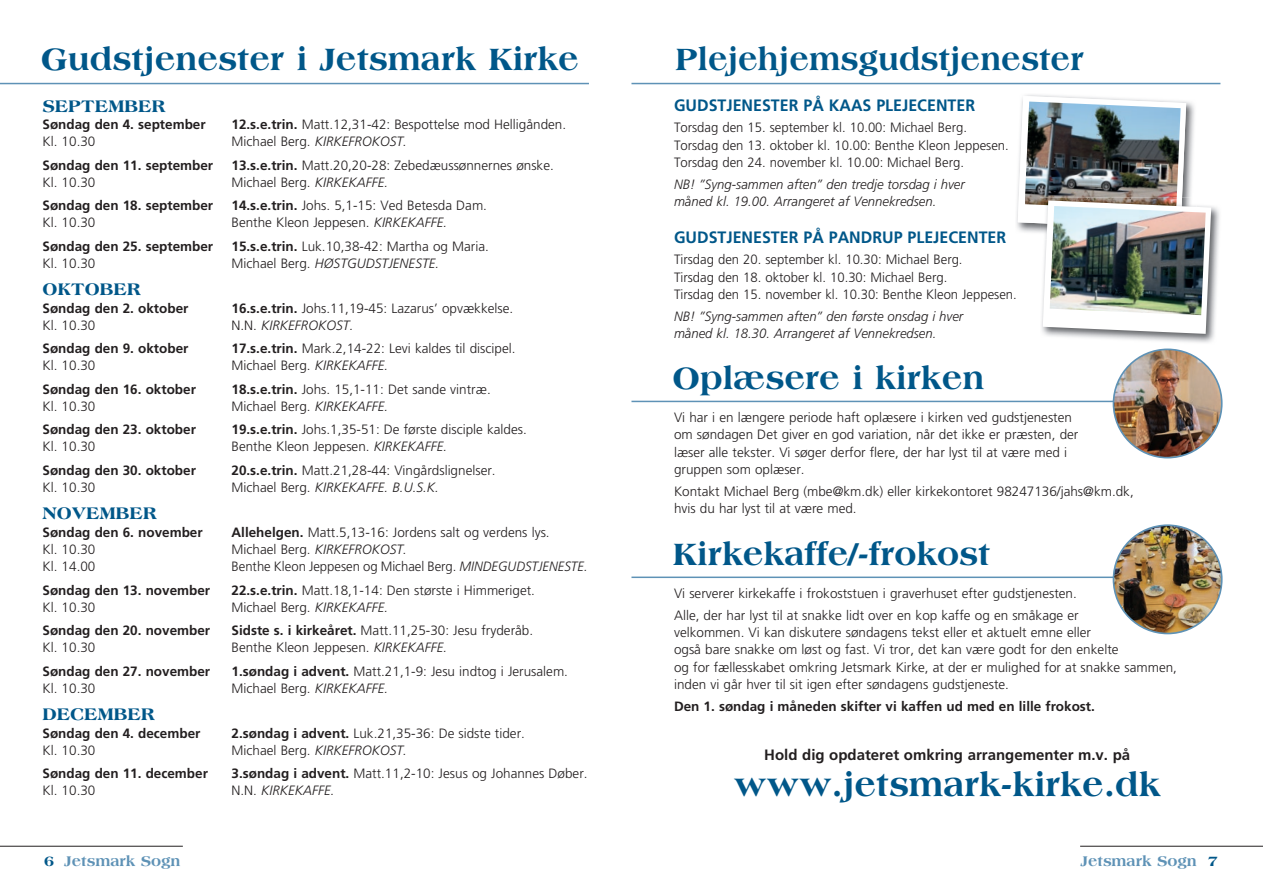
<style>
.page{position:relative;width:1263px;height:893px;background:#fff}
.page>*{position:absolute;margin:0;border:0;box-sizing:border-box;transform-origin:0 0}
.t1{font:800 34.5px "Americana";color:#005789}
.t2{font:800 33px "Americana";color:#005789}
.t3{font:800 33px "Americana";color:#005789;scale:.95 1}
.t4{font:800 18px "Americana";color:#005789}
.t5{font:700 16.5px "Frutiger";color:#005789}
.t6{font:700 15px "Frutiger";color:#231f20}
.t7{font:800 15px "Americana";color:#5e92b6}
.t8{font:300 13.5px/17.2px "Frutiger";color:#231f20}
.t9{font:700 13.5px "Frutiger";color:#231f20}
.t10{font:italic 300 13.5px/17.2px "Frutiger";color:#231f20}
.s1{font-weight:700}
.s2{font-style:normal}
.s3{font-style:italic}
.s4{color:#005789}
</style>
<div class="page">
<hr style="left:0;top:83px;width:589px;height:1px;background:#5e92b6">
<hr style="left:631px;top:83px;width:589px;height:1px;background:#5e92b6">
<hr style="left:1080px;top:846px;width:183px;height:1px;background:#231f20">
<hr style="left:631px;top:577px;width:556px;height:1px;background:#5e92b6">
<img style="left:1113px;top:525px;width:109px;height:108px;border-radius:54px">
<div style="left:1113px;top:524px;width:109px;height:110px;border:2px solid #5e92b6;border-radius:50%"></div>
<hr style="left:0;top:846px;width:183px;height:1px;background:#231f20">
<img style="left:1045px;top:206px;width:175px;height:137px">
<img style="left:1018px;top:96px;width:193px;height:238px">
<img style="left:1050px;top:206px;width:156px;height:109px">
<hr style="left:631px;top:401px;width:556px;height:1px;background:#5e92b6">
<img style="left:1113px;top:349px;width:109px;height:109px;border-radius:54px">
<div style="left:1113px;top:349px;width:109px;height:109px;border:2px solid #5e92b6;border-radius:50%"></div>
<h2 class="t2" style="left:41px;top:39px;width:539px">Gudstjenester i Jetsmark Kirke</h2>
<h2 class="t3" style="left:675px;top:39px;width:431px">Plejehjemsgudstjenester</h2>
<h3 class="t4" style="left:43px;top:95px;width:125px">SEPTEMBER</h3>
<p class="t9" style="left:43px;top:116px;width:165px">Søndag den 4. september</p>
<p class="t8" style="left:232px;top:116px;width:336px"><span class="s1">12.s.e.trin.</span> Matt.12,31-42: Bespottelse mod Helligånden.</p>
<p class="t8" style="left:43px;top:133px;width:54px">Kl. 10.30</p>
<p class="t10" style="left:232px;top:133px;width:177px"><span class="s2">Michael Berg.</span> KIRKEFROKOST.</p>
<p class="t9" style="left:43px;top:157px;width:172px">Søndag den 11. september</p>
<p class="t8" style="left:232px;top:156px;width:324px"><span class="s1">13.s.e.trin.</span> Matt.20,20-28: Zebedæussønnernes ønske.</p>
<p class="t8" style="left:43px;top:173px;width:54px">Kl. 10.30</p>
<p class="t8" style="left:232px;top:173px;width:158px">Michael Berg. <span class="s3">KIRKEKAFFE.</span></p>
<p class="t9" style="left:43px;top:197px;width:172px">Søndag den 18. september</p>
<p class="t8" style="left:232px;top:197px;width:257px"><span class="s1">14.s.e.trin.</span> Johs. 5,1-15: Ved Betesda Dam.</p>
<p class="t8" style="left:43px;top:214px;width:54px">Kl. 10.30</p>
<p class="t8" style="left:232px;top:214px;width:217px">Benthe Kleon Jeppesen. <span class="s3">KIRKEKAFFE.</span></p>
<p class="t9" style="left:43px;top:238px;width:172px">Søndag den 25. september</p>
<p class="t8" style="left:232px;top:237px;width:259px"><span class="s1">15.s.e.trin.</span> Luk.10,38-42: Martha og Maria.</p>
<p class="t8" style="left:43px;top:254px;width:54px">Kl. 10.30</p>
<p class="t10" style="left:232px;top:254px;width:209px"><span class="s2">Michael Berg.</span> HØSTGUDSTJENESTE.</p>
<h3 class="t4" style="left:43px;top:279px;width:100px">OKTOBER</h3>
<p class="t9" style="left:43px;top:300px;width:147px">Søndag den 2. oktober</p>
<p class="t8" style="left:232px;top:299px;width:283px"><span class="s1">16.s.e.trin.</span> Johs.11,19-45: Lazarus’ opvækkelse.</p>
<p class="t8" style="left:43px;top:317px;width:54px">Kl. 10.30</p>
<p class="t10" style="left:232px;top:316px;width:123px"><span class="s2">N.N.</span> KIRKEFROKOST.</p>
<p class="t9" style="left:43px;top:340px;width:147px">Søndag den 9. oktober</p>
<p class="t8" style="left:232px;top:340px;width:285px"><span class="s1">17.s.e.trin.</span> Mark.2,14-22: Levi kaldes til discipel.</p>
<p class="t8" style="left:43px;top:357px;width:54px">Kl. 10.30</p>
<p class="t8" style="left:232px;top:357px;width:158px">Michael Berg. <span class="s3">KIRKEKAFFE.</span></p>
<p class="t9" style="left:43px;top:381px;width:155px">Søndag den 16. oktober</p>
<p class="t8" style="left:232px;top:380px;width:261px"><span class="s1">18.s.e.trin.</span> Johs. 15,1-11: Det sande vintræ.</p>
<p class="t8" style="left:43px;top:398px;width:54px">Kl. 10.30</p>
<p class="t8" style="left:232px;top:398px;width:158px">Michael Berg. <span class="s3">KIRKEKAFFE.</span></p>
<p class="t9" style="left:43px;top:421px;width:155px">Søndag den 23. oktober</p>
<p class="t8" style="left:232px;top:421px;width:297px"><span class="s1">19.s.e.trin.</span> Johs.1,35-51: De første disciple kaldes.</p>
<p class="t8" style="left:43px;top:438px;width:54px">Kl. 10.30</p>
<p class="t8" style="left:232px;top:438px;width:217px">Benthe Kleon Jeppesen. <span class="s3">KIRKEKAFFE.</span></p>
<p class="t9" style="left:43px;top:462px;width:155px">Søndag den 30. oktober</p>
<p class="t8" style="left:232px;top:461px;width:266px"><span class="s1">20.s.e.trin.</span> Matt.21,28-44: Vingårdslignelser.</p>
<p class="t8" style="left:43px;top:479px;width:54px">Kl. 10.30</p>
<p class="t10" style="left:232px;top:478px;width:209px"><span class="s2">Michael Berg.</span> KIRKEKAFFE. B.U.S.K.</p>
<h3 class="t4" style="left:43px;top:503px;width:116px">NOVEMBER</h3>
<p class="t9" style="left:43px;top:524px;width:162px">Søndag den 6. november</p>
<p class="t8" style="left:232px;top:523px;width:320px"><span class="s1">Allehelgen.</span> Matt.5,13-16: Jordens salt og verdens lys.</p>
<p class="t8" style="left:43px;top:541px;width:54px">Kl. 10.30</p>
<p class="t10" style="left:232px;top:541px;width:177px"><span class="s2">Michael Berg.</span> KIRKEFROKOST.</p>
<p class="t8" style="left:43px;top:558px;width:54px">Kl. 14.00</p>
<p class="t8" style="left:232px;top:558px;width:358px">Benthe Kleon Jeppesen og Michael Berg. <span class="s3">MINDEGUDSTJENESTE.</span></p>
<p class="t9" style="left:43px;top:582px;width:169px">Søndag den 13. november</p>
<p class="t8" style="left:232px;top:581px;width:305px"><span class="s1">22.s.e.trin.</span> Matt.18,1-14: Den største i Himmeriget.</p>
<p class="t8" style="left:43px;top:598px;width:54px">Kl. 10.30</p>
<p class="t8" style="left:232px;top:598px;width:158px">Michael Berg. <span class="s3">KIRKEKAFFE.</span></p>
<p class="t9" style="left:43px;top:622px;width:169px">Søndag den 20. november</p>
<p class="t8" style="left:232px;top:622px;width:303px"><span class="s1">Sidste s. i kirkeåret.</span> Matt.11,25-30: Jesu fryderåb.</p>
<p class="t8" style="left:43px;top:639px;width:54px">Kl. 10.30</p>
<p class="t8" style="left:232px;top:639px;width:217px">Benthe Kleon Jeppesen. <span class="s3">KIRKEKAFFE.</span></p>
<p class="t9" style="left:43px;top:663px;width:169px">Søndag den 27. november</p>
<p class="t8" style="left:232px;top:662px;width:338px"><span class="s1">1.søndag i advent.</span> Matt.21,1-9: Jesu indtog i Jerusalem.</p>
<p class="t8" style="left:43px;top:679px;width:54px">Kl. 10.30</p>
<p class="t8" style="left:232px;top:679px;width:158px">Michael Berg. <span class="s3">KIRKEKAFFE.</span></p>
<h3 class="t4" style="left:43px;top:704px;width:114px">DECEMBER</h3>
<p class="t9" style="left:43px;top:725px;width:159px">Søndag den 4. december</p>
<p class="t8" style="left:232px;top:724px;width:295px"><span class="s1">2.søndag i advent.</span> Luk.21,35-36: De sidste tider.</p>
<p class="t8" style="left:43px;top:741px;width:54px">Kl. 10.30</p>
<p class="t10" style="left:232px;top:741px;width:177px"><span class="s2">Michael Berg.</span> KIRKEFROKOST.</p>
<p class="t9" style="left:43px;top:765px;width:167px">Søndag den 11. december</p>
<p class="t8" style="left:232px;top:765px;width:358px"><span class="s1">3.søndag i advent.</span> Matt.11,2-10: Jesus og Johannes Døber.</p>
<p class="t8" style="left:43px;top:782px;width:54px">Kl. 10.30</p>
<p class="t10" style="left:232px;top:782px;width:105px"><span class="s2">N.N.</span> KIRKEKAFFE.</p>
<p class="t5" style="left:674px;top:95px;width:303px">GUDSTJENESTER PÅ KAAS PLEJECENTER</p>
<p class="t8" style="left:674px;top:119px;width:336px">Torsdag den 15. september kl. 10.00: Michael Berg.<br>Torsdag den 13. oktober kl. 10.00: Benthe Kleon Jeppesen.<br>Torsdag den 24. november kl. 10.00: Michael Berg.</p>
<p class="t10" style="left:674px;top:175px;width:292px">NB! ”Syng-sammen aften” den tredje torsdag i hver måned kl. 19.00. Arrangeret af Vennekredsen.</p>
<p class="t5" style="left:674px;top:227px;width:334px">GUDSTJENESTER PÅ PANDRUP PLEJECENTER</p>
<p class="t8" style="left:674px;top:251px;width:344px">Tirsdag den 20. september kl. 10.30: Michael Berg.<br>Tirsdag den 18. oktober kl. 10.30: Michael Berg.<br>Tirsdag den 15. november kl. 10.30: Benthe Kleon Jeppesen.</p>
<p class="t10" style="left:674px;top:307px;width:291px">NB! ”Syng-sammen aften” den første onsdag i hver måned kl. 18.30. Arrangeret af Vennekredsen.</p>
<h2 class="t2" style="left:672px;top:358px;width:314px">Oplæsere i kirken</h2>
<p class="t8" style="left:674px;top:409px;width:406px">Vi har i en længere periode haft oplæsere i kirken ved gudstjenesten om søndagen Det giver en god variation, når det ikke er præsten, der læser alle tekster. Vi søger derfor flere, der har lyst til at være med i gruppen som oplæser.</p>
<p class="t8" style="left:674px;top:482px;width:461px">Kontakt Michael Berg (mbe@km.dk) eller kirkekontoret 98247136/jahs@km.dk, hvis du har lyst til at være med.</p>
<h2 class="t2" style="left:672px;top:534px;width:319px">Kirkekaffe/-frokost</h2>
<p class="t8" style="left:674px;top:582px;width:406px;line-height:21.8px">Vi serverer kirkekaffe i frokoststuen i graverhuset efter gudstjenesten.<br>Alle, der har lyst til at snakke lidt over en kop kaffe og en småkage er</p>
<p class="t8" style="left:674px;top:624px;width:504px">velkommen. Vi kan diskutere søndagens tekst eller et aktuelt emne eller<br>også bare snakke om løst og fast. Vi tror, det kan være godt for den enkelte<br>og for fælles skabet omkring Jetsmark Kirke, at der er mulighed for at snakke sammen, inden vi går hver til sit igen efter søndagens gudstjeneste.</p>
<p class="t9" style="left:674px;top:698px;width:422px">Den 1. søndag i måneden skifter vi kaffen ud med en lille frokost.</p>
<p class="t6" style="left:764px;top:746px;width:367px">Hold dig opdateret omkring arrangementer m.v. på</p>
<h1 class="t1" style="left:734px;top:765px;width:428px">www.jetsmark-kirke.dk</h1>
<p class="t7" style="left:44px;top:852px;width:138px"><span class="s4">6</span> Jetsmark Sogn</p>
<p class="t7" style="left:1080px;top:852px;width:139px">Jetsmark Sogn <span class="s4">7</span></p>
</div>
